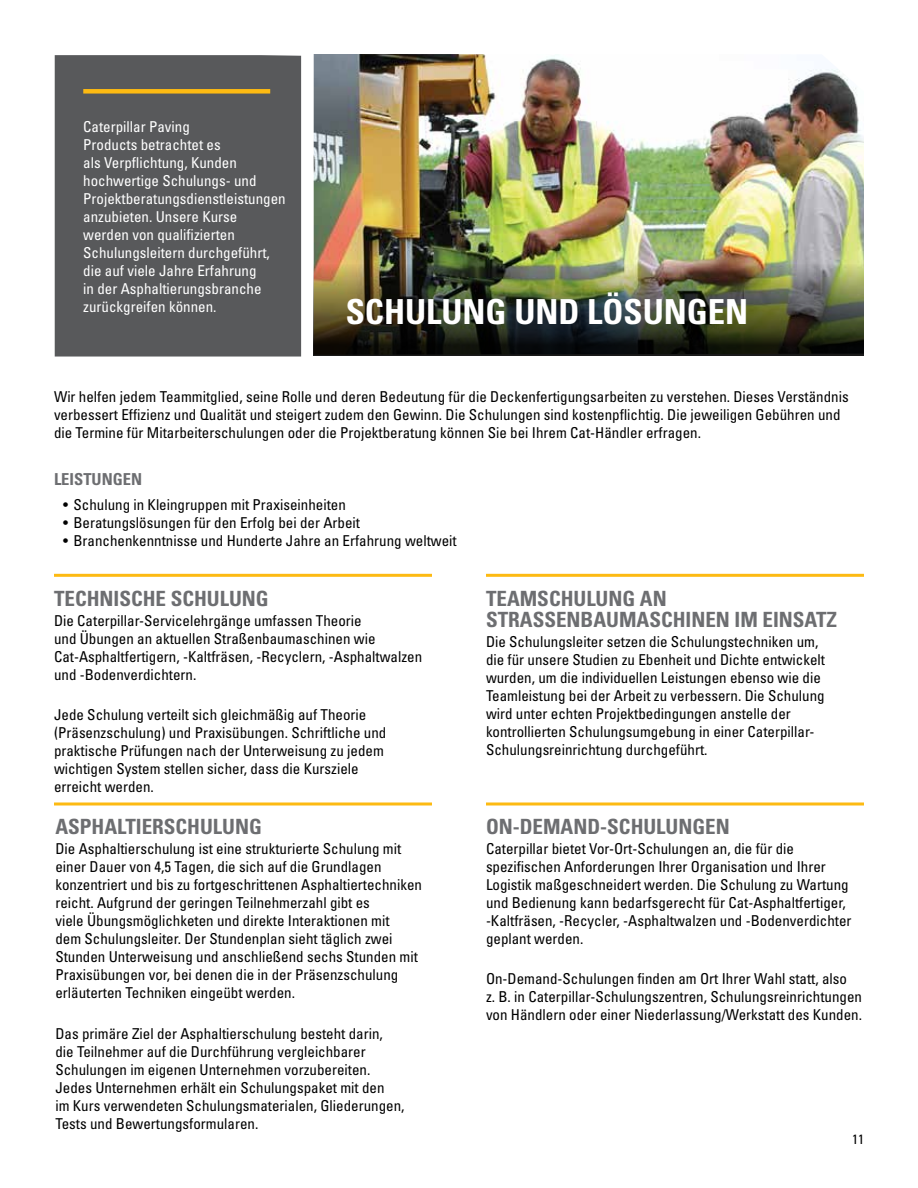
<style>
.page{position:relative;width:918px;height:1188px;background:#fff}
.page>*{position:absolute;margin:0;border:0;box-sizing:border-box;transform-origin:0 0}
.t1{font:700 condensed 34.5px "Univers LT Std";color:#fff}
.t2{font:700 condensed 21px/21px "Univers LT Std";color:#6d6e71}
.t3{font:700 condensed 16.5px "Univers LT Std";color:#6d6e71}
.t4{font:condensed 15px/18px "Univers LT Std";color:#000}
.t5{font:condensed 15px/18px "Univers LT Std";color:#fff}
.t6{font:condensed 13.5px "Univers LT Std";color:#000}
</style>
<div class="page">
<img style="left:314px;top:54px;width:545px;height:66px">
<img style="left:313px;top:120px;width:551px;height:235px">
<div style="left:55px;top:55px;width:246px;height:302px;background:#58595b"></div>
<div style="left:83px;top:89px;width:187px;height:5px;background:#fdba12"></div>
<hr style="left:54px;top:574px;width:378px;height:3px;background:#fdba12">
<svg style="left:54px;top:802px;width:378px;height:4px;background:#fdcb4d"></svg>
<hr style="left:486px;top:574px;width:378px;height:3px;background:#fdba12">
<svg style="left:486px;top:802px;width:378px;height:4px;background:#fdcb4d"></svg>
<p class="t5" style="left:83px;top:118px;width:204px">Caterpillar Paving<br>Products betrachtet es<br>als Verpflichtung, Kunden hochwertige Schulungs- und<br>Projektberatungsdienstleistungen anzubieten. Unsere Kurse werden von qualifizierten<br>Schulungsleitern durchgeführt, die auf viele Jahre Erfahrung<br>in der Asphaltierungsbranche zurückgreifen können.</p>
<h1 class="t1" style="left:346px;top:291px;width:404px">SCHULUNG UND LÖSUNGEN</h1>
<p class="t4" style="left:54px;top:388px;width:796px">Wir helfen jedem Teammitglied, seine Rolle und deren Bedeutung für die Deckenfertigungsarbeiten zu verstehen. Dieses Verständnis verbessert Effizienz und Qualität und steigert zudem den Gewinn. Die Schulungen sind kostenpflichtig. Die jeweiligen Gebühren und die Termine für Mitarbeiterschulungen oder die Projektberatung können Sie bei Ihrem Cat-Händler erfragen.</p>
<p class="t3" style="left:54px;top:469px;width:90px">LEISTUNGEN</p>
<p class="t4" style="left:63px;top:495px;width:284px">• Schulung in Kleingruppen mit Praxiseinheiten</p>
<p class="t4" style="left:63px;top:513px;width:299px">• Beratungslösungen für den Erfolg bei der Arbeit</p>
<p class="t4" style="left:63px;top:531px;width:395px">• Branchenkenntnisse und Hunderte Jahre an Erfahrung weltweit</p>
<h2 class="t2" style="left:54px;top:587px;width:216px">TECHNISCHE SCHULUNG</h2>
<p class="t4" style="left:54px;top:611px;width:370px">Die Caterpillar-Servicelehrgänge umfassen Theorie<br>und Übungen an aktuellen Straßenbaumaschinen wie Cat-Asphaltfertigern, -Kaltfräsen, -Recyclern, -Asphaltwalzen und -Bodenverdichtern.</p>
<p class="t4" style="left:54px;top:705px;width:334px">Jede Schulung verteilt sich gleichmäßig auf Theorie (Präsenzschulung) und Praxisübungen. Schriftliche und praktische Prüfungen nach der Unterweisung zu jedem wichtigen System stellen sicher, dass die Kursziele erreicht werden.</p>
<h2 class="t2" style="left:55px;top:816px;width:208px">ASPHALTIERSCHULUNG</h2>
<p class="t4" style="left:55px;top:840px;width:368px">Die Asphaltierschulung ist eine strukturierte Schulung mit einer Dauer von 4,5 Tagen, die sich auf die Grundlagen konzentriert und bis zu fortgeschrittenen Asphaltiertechniken reicht. Aufgrund der geringen Teilnehmerzahl gibt es<br>viele Übungsmöglichketen und direkte Interaktionen mit<br>dem Schulungsleiter. Der Stundenplan sieht täglich zwei Stunden Unterweisung und anschließend sechs Stunden mit Praxisübungen vor, bei denen die in der Präsenzschulung erläuterten Techniken eingeübt werden.</p>
<p class="t4" style="left:55px;top:1024px;width:351px">Das primäre Ziel der Asphaltierschulung besteht darin, die Teilnehmer auf die Durchführung vergleichbarer Schulungen im eigenen Unternehmen vorzubereiten.<br>Jedes Unternehmen erhält ein Schulungspaket mit den<br>im Kurs verwendeten Schulungsmaterialen, Gliederungen, Tests und Bewertungsformularen.</p>
<h2 class="t2" style="left:486px;top:587px;width:353px">TEAMSCHULUNG AN<br>STRASSENBAUMASCHINEN IM EINSATZ</h2>
<p class="t4" style="left:486px;top:632px;width:341px">Die Schulungsleiter setzen die Schulungstechniken um, die für unsere Studien zu Ebenheit und Dichte entwickelt wurden, um die individuellen Leistungen ebenso wie die Teamleistung bei der Arbeit zu verbessern. Die Schulung wird unter echten Projektbedingungen anstelle der kontrollierten Schulungsumgebung in einer Caterpillar-Schulungsreinrichtung durchgeführt.</p>
<h2 class="t2" style="left:486px;top:816px;width:245px">ON-DEMAND-SCHULUNGEN</h2>
<p class="t4" style="left:486px;top:839px;width:367px">Caterpillar bietet Vor-Ort-Schulungen an, die für die spezifischen Anforderungen Ihrer Organisation und Ihrer Logistik maßgeschneidert werden. Die Schulung zu Wartung und Bedienung kann bedarfsgerecht für Cat-Asphaltfertiger, -Kaltfräsen, -Recycler, -Asphaltwalzen und -Bodenverdichter geplant werden.</p>
<p class="t4" style="left:486px;top:970px;width:378px">On-Demand-Schulungen finden am Ort Ihrer Wahl statt, also<br>z. B. in Caterpillar-Schulungszentren, Schulungsreinrichtungen von Händlern oder einer Niederlassung/Werkstatt des Kunden.</p>
<p class="t6" style="left:852px;top:1130px;width:13px">11</p>
</div>
